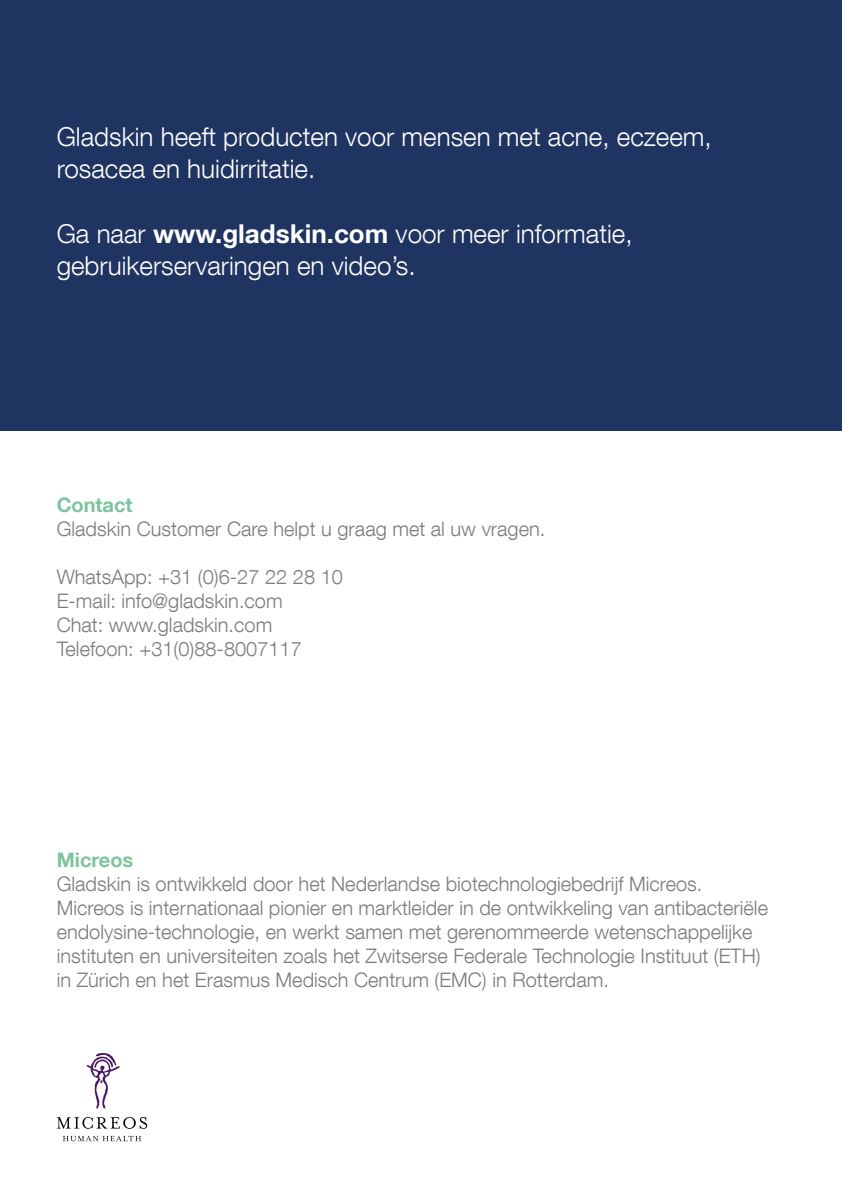
<style>
.page{position:relative;width:842px;height:1191px;background:#fff}
.page>*{position:absolute;margin:0;border:0;box-sizing:border-box;transform-origin:0 0}
.t1{font:300 26px/32px "Helvetica Neue LT Com";color:#fff}
.t2{font:300 20px/24px "Helvetica Neue LT Com";color:#7c7b7b}
.t3{font:700 20px "Helvetica Neue LT Com";color:#7dc49f}
.s1{font-weight:700}
</style>
<div class="page">
<div style="left:0;top:0;width:842px;height:430px;background:#1f3461"></div>
<svg style="left:87px;top:1053px;width:33px;height:55px"></svg>
<svg style="left:57px;top:1116px;width:90px;height:12px"></svg>
<svg style="left:63px;top:1135px;width:78px;height:6px"></svg>
<h1 class="t1" style="left:57px;top:121px;width:657px">Gladskin heeft producten voor mensen met acne, eczeem, rosacea en huidirritatie.</h1>
<h1 class="t1" style="left:57px;top:217px;width:577px">Ga naar <span class="s1">www.gladskin.com</span> voor meer informatie, gebruikerservaringen en video’s.</h1>
<p class="t3" style="left:57px;top:492px;width:77px">Contact</p>
<p class="t2" style="left:57px;top:516px;width:490px">Gladskin Customer Care helpt u graag met al uw vragen.</p>
<p class="t2" style="left:57px;top:564px;width:288px">WhatsApp: +31 (0)6-27 22 28 10<br>E-mail: info@gladskin.com<br>Chat: www.gladskin.com<br>Telefoon: +31(0)88-8007117</p>
<p class="t3" style="left:57px;top:847px;width:78px">Micreos</p>
<p class="t2" style="left:57px;top:871px;width:713px">Gladskin is ontwikkeld door het Nederlandse biotechnologiebedrijf Micreos.<br>Micreos is internationaal pionier en marktleider in de ontwikkeling van antibacteriële endolysine-technologie, en werkt samen met gerenommeerde wetenschappelijke instituten en universiteiten zoals het Zwitserse Federale Technologie Instituut (ETH) in Zürich en het Erasmus Medisch Centrum (EMC) in Rotterdam.</p>
</div>
